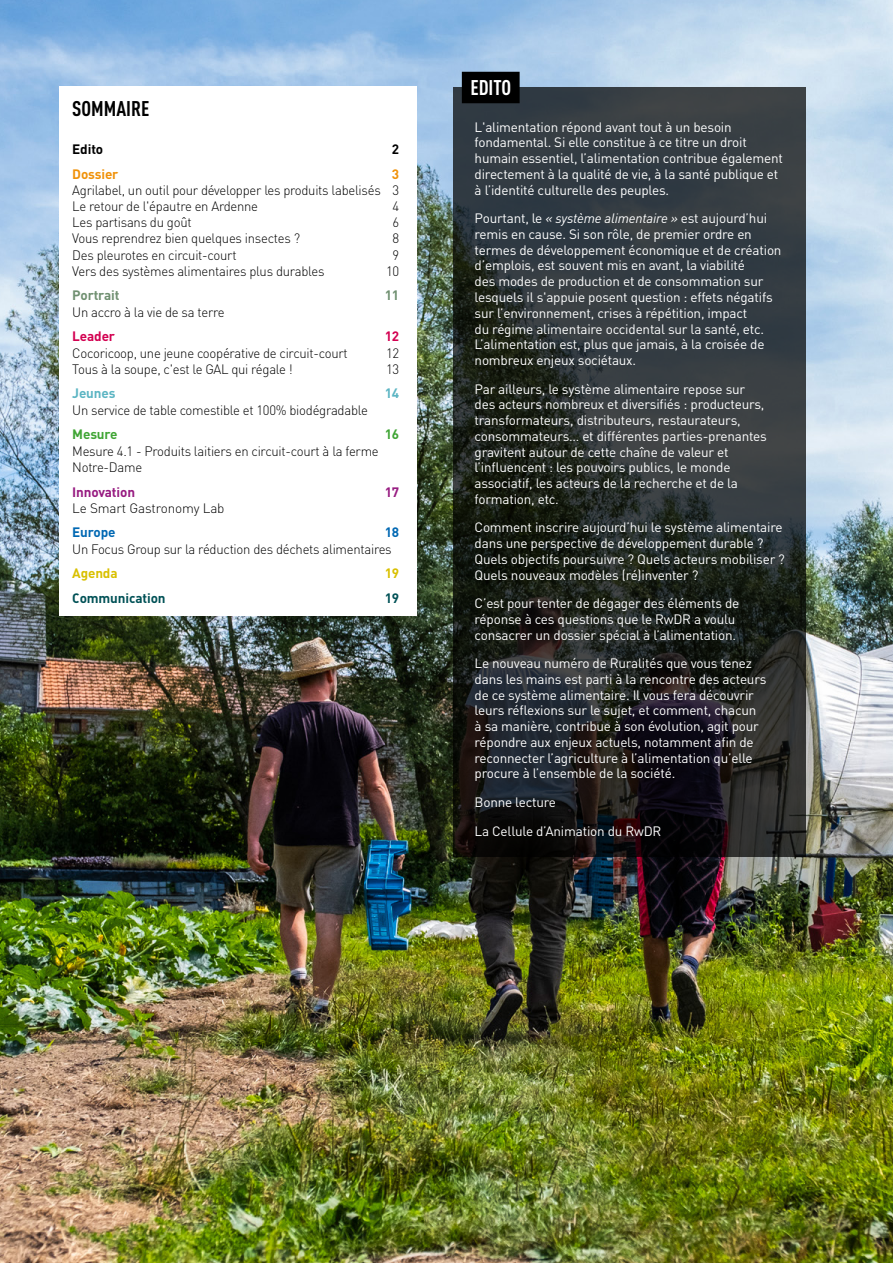
<style>
.page{position:relative;width:893px;height:1263px;background:#fff}
.page>*{position:absolute;margin:0;border:0;box-sizing:border-box;transform-origin:0 0}
.t1{font:700 21px "DIN Cond";color:#000}
.t2{font:700 21px "DIN Cond";color:#fff}
.t3{font:13.5px/15.8px "DIN";letter-spacing:-.015em;color:#fff}
.t4{font:300 13.5px/16.2px "DIN";letter-spacing:-.02em;color:#000}
.t5{font:700 13.5px "DIN";letter-spacing:-.01em;color:#005156}
.t6{font:700 13.5px "DIN";letter-spacing:-.01em;color:#971b81}
.t7{font:700 13.5px "DIN";letter-spacing:-.01em;color:#709071}
.t8{font:700 13.5px "DIN";letter-spacing:-.01em;color:#f0920a}
.t9{font:700 13.5px "DIN";letter-spacing:-.01em;color:#d30051}
.t10{font:700 13.5px "DIN";letter-spacing:-.01em;color:#5cb5c3}
.t11{font:700 13.5px "DIN";letter-spacing:-.01em;color:#40a535}
.t12{font:700 13.5px "DIN";letter-spacing:-.01em;color:#0068b3}
.t13{font:700 13.5px "DIN";letter-spacing:-.01em;color:#d9c000}
.t14{font:700 13.5px "DIN";letter-spacing:-.01em;color:#000}
.s1{font-style:italic}
</style>
<div class="page">
<img style="left:0;top:0;width:893px;height:1263px">
<svg style="left:453px;top:87px;width:353px;height:769px;background:#272c2d"></svg>
<div style="left:60px;top:87px;width:357px;height:529px;background:#fff"></div>
<div style="left:462px;top:72px;width:58px;height:31px;background:#000"></div>
<h1 class="t1" style="left:72px;top:96px;width:79px">SOMMAIRE</h1>
<p class="t14" style="left:72px;top:140px;width:32px">Edito</p>
<p class="t14" style="left:392px;top:140px;width:9px">2</p>
<p class="t8" style="left:72px;top:165px;width:48px">Dossier</p>
<p class="t8" style="left:392px;top:165px;width:9px">3</p>
<p class="t4" style="left:72px;top:182px;width:328px">Agrilabel, un outil pour développer les produits labelisés 3<br>Le retour de l'épautre en Ardenne</p>
<p class="t4" style="left:393px;top:198px;width:8px">4</p>
<p class="t4" style="left:72px;top:214px;width:121px">Les partisans du goût</p>
<p class="t4" style="left:393px;top:214px;width:8px">6</p>
<p class="t4" style="left:72px;top:230px;width:229px">Vous reprendrez bien quelques insectes ?</p>
<p class="t4" style="left:393px;top:230px;width:8px">8</p>
<p class="t4" style="left:72px;top:246px;width:166px">Des pleurotes en circuit-court</p>
<p class="t4" style="left:393px;top:246px;width:8px">9</p>
<p class="t4" style="left:72px;top:263px;width:254px">Vers des systèmes alimentaires plus durables</p>
<p class="t4" style="left:386px;top:263px;width:15px">10</p>
<p class="t7" style="left:72px;top:287px;width:49px">Portrait</p>
<p class="t7" style="left:385px;top:287px;width:16px">11</p>
<p class="t4" style="left:72px;top:304px;width:154px">Un accro à la vie de sa terre</p>
<p class="t9" style="left:72px;top:328px;width:44px">Leader</p>
<p class="t9" style="left:385px;top:328px;width:16px">12</p>
<p class="t4" style="left:72px;top:344px;width:277px">Cocoricoop, une jeune coopérative de circuit-court</p>
<p class="t4" style="left:386px;top:344px;width:15px">12</p>
<p class="t4" style="left:72px;top:361px;width:222px">Tous à la soupe, c'est le GAL qui régale !</p>
<p class="t4" style="left:386px;top:361px;width:15px">13</p>
<p class="t10" style="left:72px;top:385px;width:45px">Jeunes</p>
<p class="t10" style="left:385px;top:385px;width:16px">14</p>
<p class="t4" style="left:72px;top:402px;width:297px">Un service de table comestible et 100% biodégradable</p>
<p class="t11" style="left:72px;top:426px;width:47px">Mesure</p>
<p class="t11" style="left:385px;top:426px;width:16px">16</p>
<p class="t4" style="left:72px;top:442px;width:308px">Mesure 4.1 - Produits laitiers en circuit-court à la ferme<br>Notre-Dame</p>
<p class="t6" style="left:72px;top:483px;width:64px">Innovation</p>
<p class="t6" style="left:385px;top:483px;width:16px">17</p>
<p class="t4" style="left:72px;top:500px;width:154px">Le Smart Gastronomy Lab</p>
<p class="t12" style="left:72px;top:524px;width:45px">Europe</p>
<p class="t12" style="left:385px;top:524px;width:16px">18</p>
<p class="t4" style="left:72px;top:540px;width:321px">Un Focus Group sur la réduction des déchets alimentaires</p>
<p class="t13" style="left:72px;top:565px;width:47px">Agenda</p>
<p class="t13" style="left:385px;top:565px;width:16px">19</p>
<p class="t5" style="left:72px;top:589px;width:95px">Communication</p>
<p class="t5" style="left:385px;top:589px;width:16px">19</p>
<h1 class="t2" style="left:470px;top:75px;width:42px">EDITO</h1>
<p class="t3" style="left:475px;top:119px;width:310px">L'alimentation répond avant tout à un besoin fondamental. Si elle constitue à ce titre un droit humain essentiel, l’alimentation contribue également directement à la qualité de vie, à la santé publique et à l’identité culturelle des peuples.</p>
<p class="t3" style="left:475px;top:210px;width:308px">Pourtant, le <span class="s1">« système alimentaire »</span> est aujourd’hui remis en cause. Si son rôle, de premier ordre en termes de développement économique et de création d’emplois, est souvent mis en avant, la viabilité<br>des modes de production et de consommation sur lesquels il s'appuie posent question : effets négatifs sur l’environnement, crises à répétition, impact<br>du régime alimentaire occidental sur la santé, etc.<br>L’alimentation est, plus que jamais, à la croisée de nombreux enjeux sociétaux.</p>
<p class="t3" style="left:475px;top:381px;width:294px">Par ailleurs, le système alimentaire repose sur des acteurs nombreux et diversifiés : producteurs, transformateurs, distributeurs, restaurateurs, consommateurs… et différentes parties-prenantes gravitent autour de cette chaîne de valeur et l’influencent : les pouvoirs publics, le monde associatif, les acteurs de la recherche et de la formation, etc.</p>
<p class="t3" style="left:475px;top:519px;width:312px">Comment inscrire aujourd’hui le système alimentaire dans une perspective de développement durable ?<br>Quels objectifs poursuivre ? Quels acteurs mobiliser ?<br>Quels nouveaux modèles (ré)inventer ?</p>
<p class="t3" style="left:475px;top:595px;width:266px">C’est pour tenter de dégager des éléments de réponse à ces questions que le RwDR a voulu consacrer un dossier spécial à l’alimentation.</p>
<p class="t3" style="left:475px;top:655px;width:293px">Le nouveau numéro de Ruralités que vous tenez dans les mains est parti à la rencontre des acteurs de ce système alimentaire. Il vous fera découvrir leurs réflexions sur le sujet, et comment, chacun à sa manière, contribue à son évolution, agit pour répondre aux enjeux actuels, notamment afin de reconnecter l’agriculture à l’alimentation qu’elle procure à l’ensemble de la société.</p>
<p class="t3" style="left:475px;top:788px;width:188px;line-height:28.5px">Bonne lecture<br>La Cellule d’Animation du RwDR</p>
</div>
